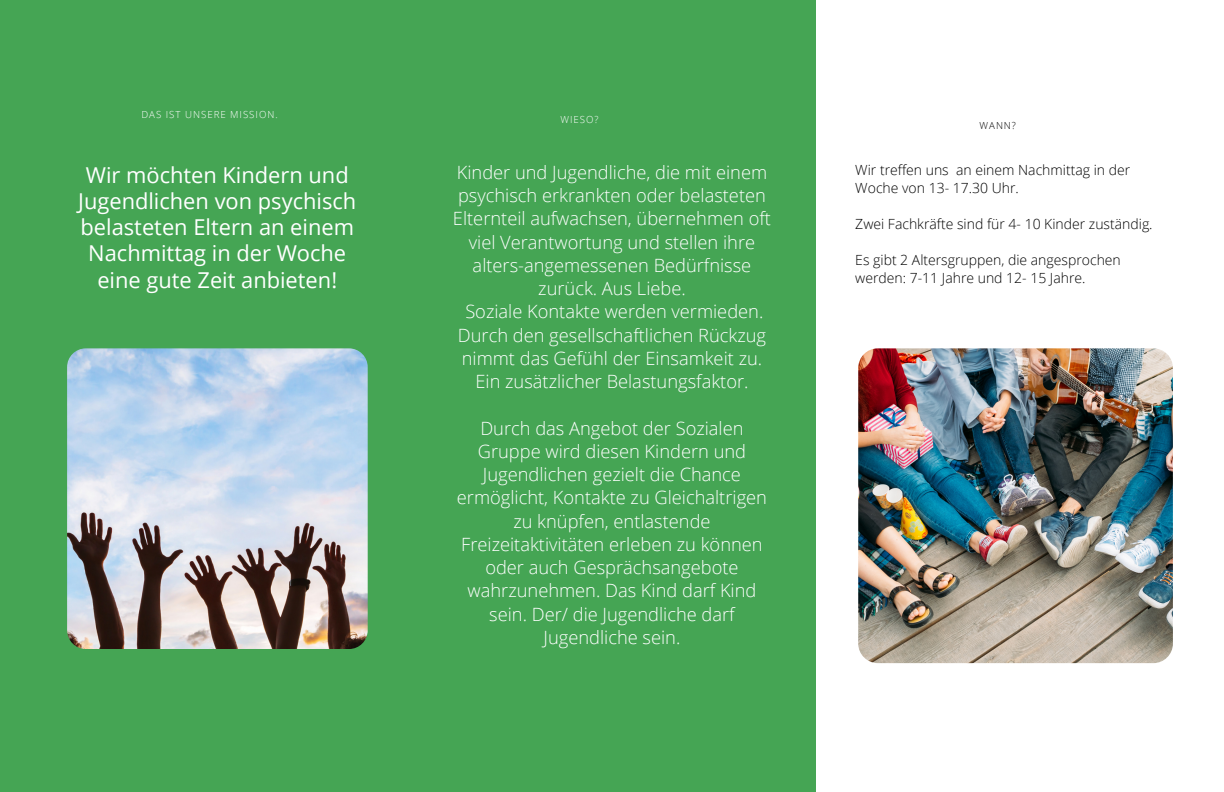
<style>
.page{position:relative;width:1224px;height:792px;background:#45a554}
.page>*{position:absolute;margin:0;border:0;box-sizing:border-box;transform-origin:0 0}
.t1{font:21.9px/26.2px "Open Sans";color:#fff;text-align:center}
.t2{font:300 18.3px/23.2px "Open Sans";color:#fff;text-align:center}
.t3{font:300 14px/18px "Open Sans";color:#000}
.t4{font:300 9.7px "Open Sans";letter-spacing:.1em;color:#fff}
.t5{font:300 9.7px "Open Sans";color:#000}
</style>
<div class="page">
<img style="left:67px;top:348px;width:301px;height:301px;border-radius:19px">
<div style="left:816px;top:0;width:408px;height:792px;background:#fff"></div>
<img style="left:858px;top:348px;width:315px;height:315px;border-radius:20px">
<p class="t4" style="left:141px;top:107px;width:138px">DAS IST UNSERE MISSION.</p>
<p class="t4" style="left:561px;top:113px;width:40px">WIESO?</p>
<p class="t1" style="left:78px;top:161px;width:280px">Wir möchten Kindern und<br>Jugendlichen von psychisch belasteten Eltern an einem<br>Nachmittag in der Woche eine gute Zeit anbieten!</p>
<p class="t2" style="left:453px;top:160px;width:319px">Kinder und Jugendliche, die mit einem psychisch erkrankten oder belasteten Elternteil aufwachsen, übernehmen oft viel Verantwortung und stellen ihre alters-angemessenen Bedürfnisse zurück. Aus Liebe.</p>
<p class="t2" style="left:458px;top:300px;width:310px">Soziale Kontakte werden vermieden.<br>Durch den gesellschaftlichen Rückzug nimmt das Gefühl der Einsamkeit zu.<br>Ein zusätzlicher Belastungsfaktor.</p>
<p class="t2" style="left:457px;top:416px;width:312px">Durch das Angebot der Sozialen<br>Gruppe wird diesen Kindern und<br>Jugendlichen gezielt die Chance ermöglicht, Kontakte zu Gleichaltrigen zu knüpfen, entlastende<br>Freizeitaktivitäten erleben zu können oder auch Gesprächsangebote wahrzunehmen. Das Kind darf Kind sein. Der/ die Jugendliche darf<br>Jugendliche sein.</p>
<p class="t5" style="left:980px;top:119px;width:38px">WANN?</p>
<p class="t3" style="left:855px;top:160px;width:277px">Wir treffen uns an einem Nachmittag in der<br>Woche von 13- 17.30 Uhr.</p>
<p class="t3" style="left:855px;top:214px;width:299px">Zwei Fachkräfte sind für 4- 10 Kinder zuständig.</p>
<p class="t3" style="left:855px;top:250px;width:267px">Es gibt 2 Altersgruppen, die angesprochen werden: 7-11 Jahre und 12- 15 Jahre.</p>
</div>
